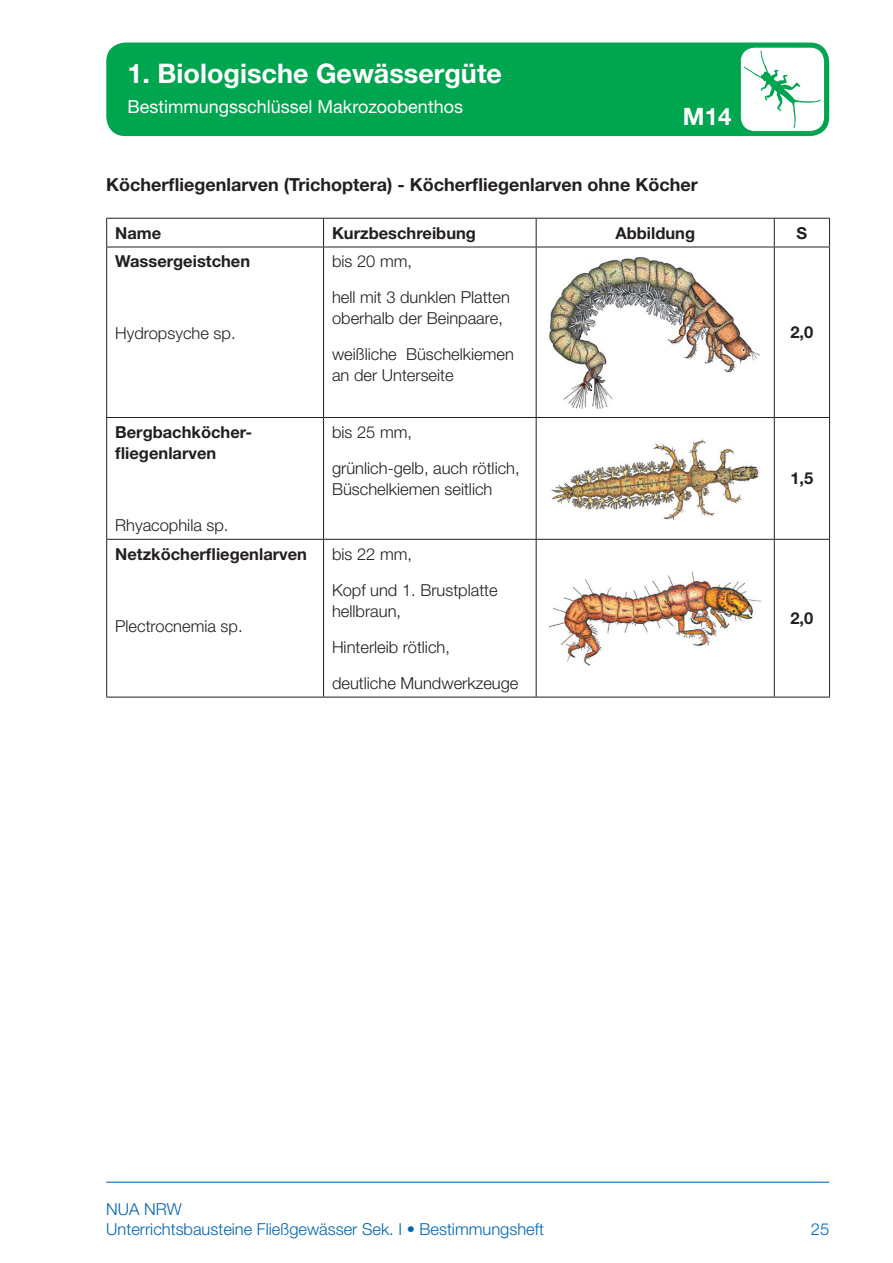
<style>
.page{position:relative;width:893px;height:1263px;background:#fff}
.page>*{position:absolute;margin:0;border:0;box-sizing:border-box;transform-origin:0 0}
.t1{font:700 27px "Helvetica Neue LT Std";color:#fff}
.t2{font:700 24px "Helvetica Neue LT Std";color:#fff}
.t3{font:700 18px "Helvetica Neue LT Std";color:#231f20}
.t4{font:18px "Helvetica Neue LT Std";color:#fff}
.t5{font:300 16.5px/36px "Helvetica Neue LT Std";color:#231f20}
.t6{font:700 16.5px/21px "Helvetica Neue LT Std";color:#231f20}
.t7{font:300 16.5px/19.8px "Helvetica Neue LT Std";color:#0166b3}
</style>
<div class="page">
<hr style="left:106px;top:1182px;width:723px;height:1px;background:#0166b3">
<div style="left:106px;top:43px;width:723px;height:93px;background:#00a54f;border-radius:19px"></div>
<div style="left:740px;top:47px;width:85px;height:84px;background:#fff;border-radius:15px"></div>
<div style="left:740px;top:47px;width:85px;height:85px;border:1px solid #00a54f;border-radius:15px"></div>
<svg style="left:744px;top:50px;width:77px;height:78px"></svg>
<hr style="left:106px;top:218px;width:218px;height:1px;background:#231f20">
<svg style="left:106px;top:219px;width:1px;height:28px"></svg>
<hr style="left:324px;top:218px;width:212px;height:1px;background:#231f20">
<svg style="left:323px;top:219px;width:1px;height:28px"></svg>
<hr style="left:536px;top:218px;width:238px;height:1px;background:#231f20">
<svg style="left:536px;top:219px;width:1px;height:28px"></svg>
<hr style="left:774px;top:218px;width:56px;height:1px;background:#231f20">
<svg style="left:774px;top:219px;width:1px;height:28px"></svg>
<svg style="left:829px;top:219px;width:1px;height:28px"></svg>
<hr style="left:106px;top:247px;width:218px;height:1px;background:#231f20">
<hr style="left:106px;top:247px;width:1px;height:170px;background:#231f20">
<hr style="left:324px;top:247px;width:212px;height:1px;background:#231f20">
<hr style="left:323px;top:247px;width:1px;height:170px;background:#231f20">
<hr style="left:536px;top:247px;width:238px;height:1px;background:#231f20">
<hr style="left:536px;top:247px;width:1px;height:170px;background:#231f20">
<hr style="left:774px;top:247px;width:56px;height:1px;background:#231f20">
<hr style="left:774px;top:247px;width:1px;height:170px;background:#231f20">
<hr style="left:829px;top:247px;width:1px;height:170px;background:#231f20">
<hr style="left:106px;top:417px;width:218px;height:1px;background:#231f20">
<hr style="left:106px;top:418px;width:1px;height:121px;background:#231f20">
<hr style="left:324px;top:417px;width:212px;height:1px;background:#231f20">
<hr style="left:323px;top:418px;width:1px;height:121px;background:#231f20">
<hr style="left:536px;top:417px;width:238px;height:1px;background:#231f20">
<hr style="left:536px;top:418px;width:1px;height:121px;background:#231f20">
<hr style="left:774px;top:417px;width:56px;height:1px;background:#231f20">
<hr style="left:774px;top:418px;width:1px;height:121px;background:#231f20">
<hr style="left:829px;top:418px;width:1px;height:121px;background:#231f20">
<hr style="left:106px;top:539px;width:218px;height:1px;background:#231f20">
<hr style="left:106px;top:540px;width:1px;height:157px;background:#231f20">
<hr style="left:324px;top:539px;width:212px;height:1px;background:#231f20">
<hr style="left:323px;top:540px;width:1px;height:157px;background:#231f20">
<hr style="left:536px;top:539px;width:238px;height:1px;background:#231f20">
<hr style="left:536px;top:540px;width:1px;height:157px;background:#231f20">
<hr style="left:774px;top:539px;width:56px;height:1px;background:#231f20">
<hr style="left:774px;top:540px;width:1px;height:157px;background:#231f20">
<hr style="left:829px;top:540px;width:1px;height:157px;background:#231f20">
<hr style="left:106px;top:697px;width:218px;height:1px;background:#231f20">
<hr style="left:324px;top:697px;width:212px;height:1px;background:#231f20">
<hr style="left:536px;top:697px;width:238px;height:1px;background:#231f20">
<hr style="left:774px;top:697px;width:56px;height:1px;background:#231f20">
<img style="left:549px;top:257px;width:211px;height:152px">
<img style="left:551px;top:439px;width:208px;height:81px">
<img style="left:549px;top:571px;width:212px;height:94px">
<h1 class="t1" style="left:128px;top:57px;width:376px">1. Biologische Gewässergüte</h1>
<p class="t4" style="left:128px;top:96px;width:337px">Bestimmungsschlüssel Makrozoobenthos</p>
<h2 class="t2" style="left:683px;top:102px;width:50px">M14</h2>
<p class="t3" style="left:106px;top:173px;width:593px">Köcherfliegenlarven (Trichoptera) - Köcherfliegenlarven ohne Köcher</p>
<p class="t6" style="left:115px;top:222px;width:48px">Name</p>
<p class="t6" style="left:332px;top:222px;width:145px">Kurzbeschreibung</p>
<p class="t6" style="left:615px;top:222px;width:81px">Abbildung</p>
<p class="t6" style="left:796px;top:222px;width:12px">S</p>
<p class="t6" style="left:115px;top:251px;width:137px">Wassergeistchen</p>
<p class="t5" style="left:332px;top:243px;width:179px">bis 20 mm,<br>hell mit 3 dunklen Platten</p>
<p class="t5" style="left:332px;top:300px;width:183px">oberhalb der Beinpaare, weißliche Büschelkiemen</p>
<p class="t5" style="left:332px;top:357px;width:123px">an der Unterseite</p>
<p class="t6" style="left:790px;top:321px;width:24px">2,0</p>
<p class="t5" style="left:115px;top:315px;width:122px">Hydropsyche sp.</p>
<p class="t6" style="left:115px;top:421px;width:138px">Bergbachköcher&shy;fliegenlarven</p>
<p class="t5" style="left:115px;top:507px;width:115px">Rhyacophila sp.</p>
<p class="t6" style="left:115px;top:543px;width:193px">Netzköcherfliegenlarven</p>
<p class="t5" style="left:115px;top:607px;width:129px">Plectrocnemia sp.</p>
<p class="t5" style="left:332px;top:414px;width:189px">bis 25 mm,<br>grünlich-gelb, auch rötlich,</p>
<p class="t5" style="left:332px;top:471px;width:162px">Büschelkiemen seitlich</p>
<p class="t6" style="left:790px;top:467px;width:24px">1,5</p>
<p class="t5" style="left:332px;top:535px;width:167px">bis 22 mm,<br>Kopf und 1. Brustplatte</p>
<p class="t5" style="left:332px;top:592px;width:188px">hellbraun,<br>Hinterleib rötlich,<br>deutliche Mundwerkzeuge</p>
<p class="t6" style="left:790px;top:607px;width:24px">2,0</p>
<p class="t7" style="left:106px;top:1199px;width:439px">NUA NRW<br>Unterrichtsbausteine Fließgewässer Sek. I • Bestimmungsheft</p>
<p class="t7" style="left:811px;top:1219px;width:20px">25</p>
</div>
